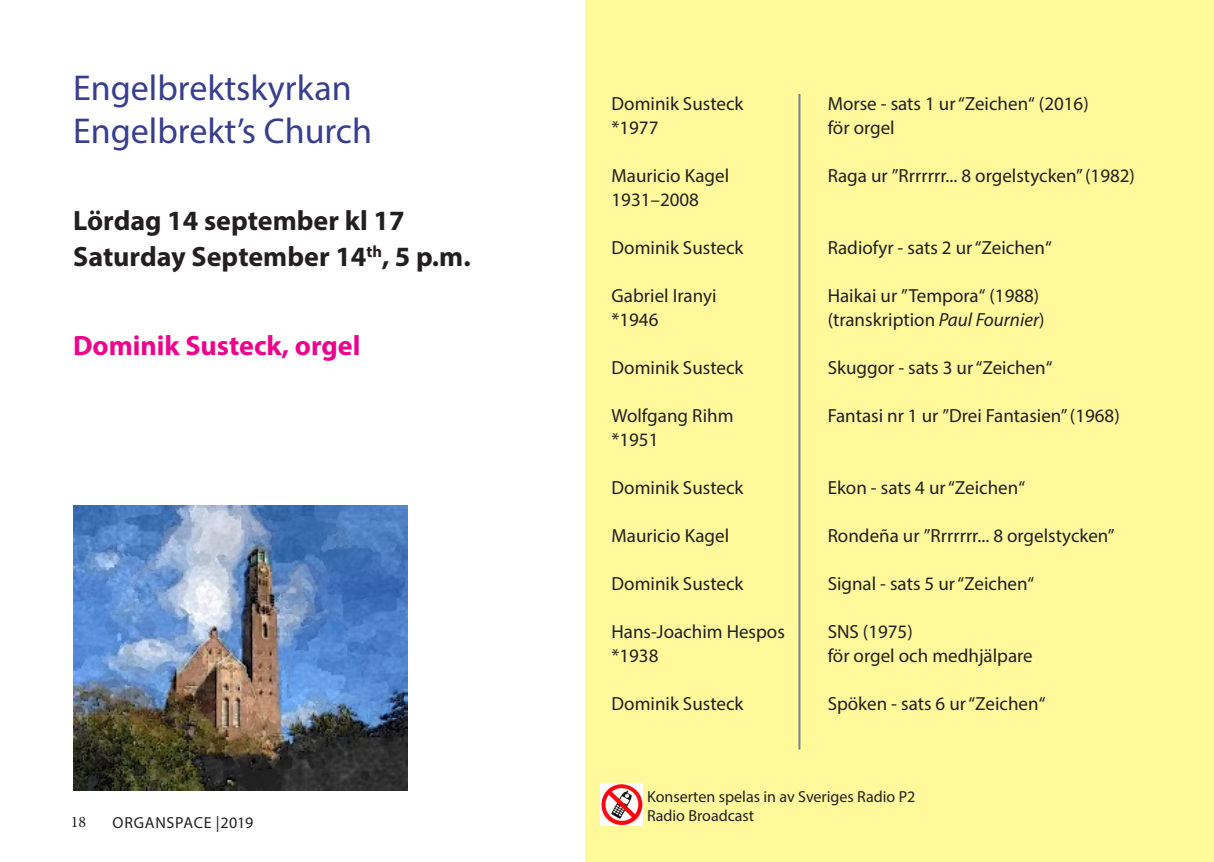
<style>
.page{position:relative;width:1214px;height:862px;background:#fff}
.page>*{position:absolute;margin:0;border:0;box-sizing:border-box;transform-origin:0 0}
.t1{font:36px "Myriad Pro";color:#383e8e}
.t2{font:700 28px "Myriad Pro";color:#231f20}
.t3{font:700 28px "Myriad Pro";color:#ed028c}
.t4{font:19px "Myriad Pro";color:#231f20}
.t5{font:16px "Myriad Pro";color:#231f20}
.t6{font:16px "Myriad Pro";letter-spacing:.04em;color:#231f20}
.t7{font:16px "Minion Pro";color:#231f20}
.s1{font-style:italic}
</style>
<div class="page">
<div style="left:585px;top:0;width:628px;height:862px;background:#fff99c"></div>
<hr style="left:798px;top:94px;width:2px;height:655px;background:#767e9c">
<img style="left:73px;top:506px;width:334px;height:284px">
<img style="left:600px;top:783px;width:42px;height:43px">
<p class="t1" style="left:73px;top:65px;width:280px">Engelbrektskyrkan</p>
<p class="t1" style="left:73px;top:108px;width:300px">Engelbrekt’s Church</p>
<p class="t2" style="left:73px;top:202px;width:333px">Lördag 14 september kl 17</p>
<p class="t2" style="left:73px;top:238px;width:399px">Saturday September 14<sup>th</sup>, 5 p.m.</p>
<p class="t3" style="left:73px;top:327px;width:289px">Dominik Susteck, orgel</p>
<p class="t7" style="left:71px;top:811px;width:17px">18</p>
<p class="t6" style="left:112px;top:812px;width:142px">ORGANSPACE |2019</p>
<p class="t4" style="left:611px;top:92px;width:133px">Dominik Susteck</p>
<p class="t4" style="left:827px;top:92px;width:262px">Morse - sats 1 ur “Zeichen“ (2016)</p>
<p class="t4" style="left:611px;top:116px;width:48px">*1977</p>
<p class="t4" style="left:827px;top:116px;width:69px">för orgel</p>
<p class="t4" style="left:611px;top:164px;width:119px">Mauricio Kagel</p>
<p class="t4" style="left:827px;top:164px;width:309px">Raga ur ”Rrrrrrr... 8 orgelstycken” (1982)</p>
<p class="t4" style="left:611px;top:188px;width:89px">1931–2008</p>
<p class="t4" style="left:611px;top:236px;width:133px">Dominik Susteck</p>
<p class="t4" style="left:827px;top:236px;width:225px">Radiofyr - sats 2 ur “Zeichen“</p>
<p class="t4" style="left:611px;top:284px;width:106px">Gabriel Iranyi</p>
<p class="t4" style="left:827px;top:284px;width:213px">Haikai ur ”Tempora“ (1988)</p>
<p class="t4" style="left:611px;top:308px;width:48px">*1946</p>
<p class="t4" style="left:827px;top:308px;width:218px">(transkription <span class="s1">Paul Fournier</span>)</p>
<p class="t4" style="left:611px;top:356px;width:133px">Dominik Susteck</p>
<p class="t4" style="left:827px;top:356px;width:226px">Skuggor - sats 3 ur “Zeichen“</p>
<p class="t4" style="left:611px;top:404px;width:123px">Wolfgang Rihm</p>
<p class="t4" style="left:827px;top:404px;width:293px">Fantasi nr 1 ur ”Drei Fantasien” (1968)</p>
<p class="t4" style="left:611px;top:428px;width:48px">*1951</p>
<p class="t4" style="left:611px;top:476px;width:133px">Dominik Susteck</p>
<p class="t4" style="left:827px;top:476px;width:199px">Ekon - sats 4 ur “Zeichen“</p>
<p class="t4" style="left:611px;top:524px;width:119px">Mauricio Kagel</p>
<p class="t4" style="left:827px;top:524px;width:288px">Rondeña ur ”Rrrrrrr... 8 orgelstycken”</p>
<p class="t4" style="left:611px;top:572px;width:133px">Dominik Susteck</p>
<p class="t4" style="left:827px;top:572px;width:208px">Signal - sats 5 ur “Zeichen“</p>
<p class="t4" style="left:611px;top:620px;width:175px">Hans-Joachim Hespos</p>
<p class="t4" style="left:827px;top:620px;width:87px">SNS (1975)</p>
<p class="t4" style="left:611px;top:644px;width:48px">*1938</p>
<p class="t4" style="left:827px;top:644px;width:207px">för orgel och medhjälpare</p>
<p class="t4" style="left:611px;top:692px;width:133px">Dominik Susteck</p>
<p class="t4" style="left:827px;top:692px;width:219px">Spöken - sats 6 ur “Zeichen“</p>
<p class="t5" style="left:647px;top:786px;width:270px">Konserten spelas in av Sveriges Radio P2</p>
<p class="t5" style="left:647px;top:806px;width:109px">Radio Broadcast</p>
</div>
